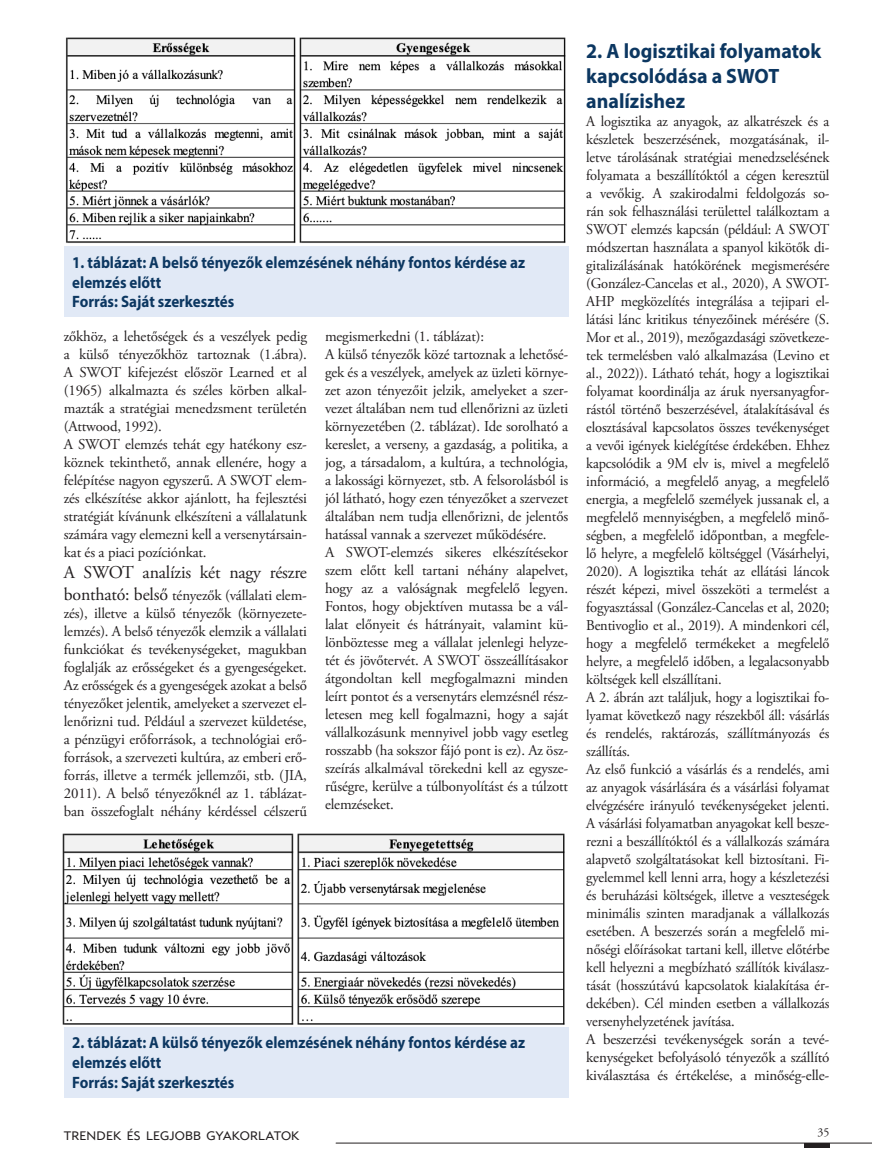
<style>
.page{position:relative;width:872px;height:1161px;background:#fff}
.page>*{position:absolute;margin:0;border:0;box-sizing:border-box;transform-origin:0 0}
.FEJEZETCÍM_1{font:700 20.85px/24.9px "Myriad Pro";color:#0c3761;scale:.96 1}
.Cikk_bekezdés_HU{font:18px "Adobe Garamond Pro";letter-spacing:-.01em;color:#231f20}
.t1{font:700 16.5px/19.8px "Myriad Pro";color:#0c3761;scale:.91 1}
.Cikk_bekezdés_HU-2{font:15px/18px "Adobe Garamond Pro";letter-spacing:-.01em;color:#231f20}
.Cikk_bekezdés_HU-3{font:15px/18px "Adobe Garamond Pro";letter-spacing:-.01em;color:#231f20;scale:.96 1}
.t2{font:13.2px "Opel Sans";letter-spacing:.015em;color:#231f20}
.t3{font:12px "Adobe Garamond Pro";color:#231f20}
.s1{font-size:18px}
</style>
<div class="page">
<hr style="left:336px;top:1143px;width:536px;height:1px;background:#231f20">
<hr style="left:804px;top:1143px;width:25px;height:4px;background:#231f20">
<div style="left:64px;top:247px;width:504px;height:70px;background:#e1e9f6"></div>
<div style="left:64px;top:1027px;width:504px;height:70px;background:#e1e9f6"></div>
<img style="left:65px;top:37px;width:501px;height:207px">
<img style="left:62px;top:833px;width:503px;height:191px">
<p class="t1" style="left:72px;top:252px;width:499px">1. táblázat: A belső tényezők elemzésének néhány fontos kérdése az elemzés előtt</p>
<p class="t1" style="left:72px;top:291px;width:179px">Forrás: Saját szerkesztés</p>
<p class="Cikk_bekezdés_HU-2" style="left:64px;top:327px;width:245px">zőkhöz, a lehetőségek és a veszélyek pedig a külső tényezőkhöz tartoznak (1.ábra).<br>A SWOT kifejezést először Learned et al (1965) alkalmazta és széles körben alkal&shy;mazták a stratégiai menedzsment területén (Attwood, 1992).</p>
<p class="Cikk_bekezdés_HU-2" style="left:64px;top:435px;width:245px;text-align:justify">A SWOT elemzés tehát egy hatékony esz&shy;köznek tekinthető, annak ellenére, hogy a felépítése nagyon egyszerű. A SWOT elem&shy;zés elkészítése akkor ajánlott, ha fejlesztési stratégiát kívánunk elkészíteni a vállalatunk számára vagy elemezni kell a versenytársain&shy;kat és a piaci pozíciónkat.</p>
<p class="Cikk_bekezdés_HU" style="left:64px;top:562px;width:245px">A SWOT analízis két nagy részre</p>
<p class="Cikk_bekezdés_HU-2" style="left:64px;top:587px;width:245px"><span class="s1">bontható: belső</span> tényezők (vállalati elem&shy;zés), illetve a külső tényezők (környezete&shy;lemzés). A belső tényezők elemzik a vállalati funkciókat és tevékenységeket, magukban foglalják az erősségeket és a gyengeségeket.<br>Az erősségek és a gyengeségek azokat a belső tényezőket jelentik, amelyeket a szervezet el&shy;lenőrizni tud. Például a szervezet küldetése, a pénzügyi erőforrások, a technológiai erő&shy;források, a szervezeti kultúra, az emberi erő&shy;forrás, illetve a termék jellemzői, stb. (JIA, 2011). A belső tényezőknél az 1. táblázat&shy;ban összefoglalt néhány kérdéssel célszerű</p>
<p class="Cikk_bekezdés_HU-2" style="left:325px;top:327px;width:160px">megismerkedni (1. táblázat):</p>
<p class="Cikk_bekezdés_HU-2" style="left:325px;top:345px;width:245px;text-align:justify">A külső tényezők közé tartoznak a lehetősé&shy;gek és a veszélyek, amelyek az üzleti környe&shy;zet azon tényezőit jelzik, amelyeket a szer&shy;vezet általában nem tud ellenőrizni az üzleti környezetében (2. táblázat). Ide sorolható a kereslet, a verseny, a gazdaság, a politika, a jog, a társadalom, a kultúra, a technológia, a lakossági környezet, stb. A felsorolásból is jól látható, hogy ezen tényezőket a szervezet általában nem tudja ellenőrizni, de jelentős hatással vannak a szervezet működésére.</p>
<p class="Cikk_bekezdés_HU-2" style="left:325px;top:543px;width:245px">A SWOT-elemzés sikeres elkészítésekor szem előtt kell tartani néhány alapelvet, hogy az a valóságnak megfelelő legyen.<br>Fontos, hogy objektíven mutassa be a vál&shy;lalat előnyeit és hátrányait, valamint kü&shy;lönböztesse meg a vállalat jelenlegi helyze&shy;tét és jövőtervét. A SWOT összeállításakor átgondoltan kell megfogalmazni minden leírt pontot és a versenytárs elemzésnél rész&shy;letesen meg kell fogalmazni, hogy a saját vállalkozásunk mennyivel jobb vagy esetleg rosszabb (ha sokszor fájó pont is ez). Az ös - szeírás alkalmával törekedni kell az egysze&shy;rűségre, kerülve a túlbonyolítást és a túlzott elemzéseket.</p>
<p class="t1" style="left:72px;top:1032px;width:499px">2. táblázat: A külső tényezők elemzésének néhány fontos kérdése az elemzés előtt</p>
<p class="t1" style="left:72px;top:1071px;width:179px">Forrás: Saját szerkesztés</p>
<p class="FEJEZETCÍM_1" style="left:586px;top:38px;width:246px">2. A logisztikai folyamatok kapcsolódása a SWOT analízishez</p>
<p class="Cikk_bekezdés_HU-3" style="left:586px;top:113px;width:255px">A logisztika az anyagok, az alkatrészek és a készletek beszerzésének, mozgatásának, il&shy;letve tárolásának stratégiai menedzselésének folyamata a beszállítóktól a cégen keresztül a vevőkig. A szakirodalmi feldolgozás so&shy;rán sok felhasználási területtel találkoztam a SWOT elemzés kapcsán (például: A SWOT módszertan használata a spanyol kikötők di&shy;gitalizálásának hatókörének megismerésére (González-Cancelas et al., 2020), A SWOT-AHP megközelítés integrálása a tejipari el&shy;látási lánc kritikus tényezőinek mérésére (S.<br>Mor et al., 2019), mezőgazdasági szövetkeze&shy;tek termelésben való alkalmazása (Levino et al., 2022)). Látható tehát, hogy a logisztikai folyamat koordinálja az áruk nyersanyagfor&shy;rástól történő beszerzésével, átalakításával és elosztásával kapcsolatos összes tevékenységet a vevői igények kielégítése érdekében. Ehhez kapcsolódik a 9M elv is, mivel a megfelelő információ, a megfelelő anyag, a megfelelő energia, a megfelelő személyek jussanak el, a megfelelő mennyiségben, a megfelelő minő&shy;ségben, a megfelelő időpontban, a megfele&shy;lő helyre, a megfelelő költséggel (Vásárhelyi, 2020). A logisztika tehát az ellátási láncok részét képezi, mivel összeköti a termelést a fogyasztással (González-Cancelas et al, 2020; Bentivoglio et al., 2019). A mindenkori cél, hogy a megfelelő termékeket a megfelelő helyre, a megfelelő időben, a legalacsonyabb költségek kell elszállítani.</p>
<p class="Cikk_bekezdés_HU-3" style="left:586px;top:689px;width:255px;text-align:justify">A 2. ábrán azt találjuk, hogy a logisztikai fo&shy;lyamat következő nagy részekből áll: vásárlás és rendelés, raktározás, szállítmányozás és szállítás.</p>
<p class="Cikk_bekezdés_HU-3" style="left:586px;top:761px;width:255px">Az első funkció a vásárlás és a rendelés, ami az anyagok vásárlására és a vásárlási folyamat elvégzésére irányuló tevékenységeket jelenti.<br>A vásárlási folyamatban anyagokat kell besze&shy;rezni a beszállítóktól és a vállalkozás számára alapvető szolgáltatásokat kell biztosítani. Fi&shy;gyelemmel kell lenni arra, hogy a készletezési és beruházási költségek, illetve a veszteségek minimális szinten maradjanak a vállalkozás esetében. A beszerzés során a megfelelő mi&shy;nőségi előírásokat tartani kell, illetve előtérbe kell helyezni a megbízható szállítók kiválasz&shy;tását (hosszútávú kapcsolatok kialakítása ér&shy;dekében). Cél minden esetben a vállalkozás versenyhelyzetének javítása.</p>
<p class="Cikk_bekezdés_HU-2" style="left:586px;top:1031px;width:245px;text-align:justify">A beszerzési tevékenységek során a tevé&shy;kenységeket befolyásoló tényezők a szállító kiválasztása és értékelése, a minőség-elle-</p>
<p class="t2" style="left:64px;top:1127px;width:237px">TRENDEK ÉS LEGJOBB GYAKORLATOK</p>
<p class="t3" style="left:817px;top:1125px;width:13px">35</p>
</div>
